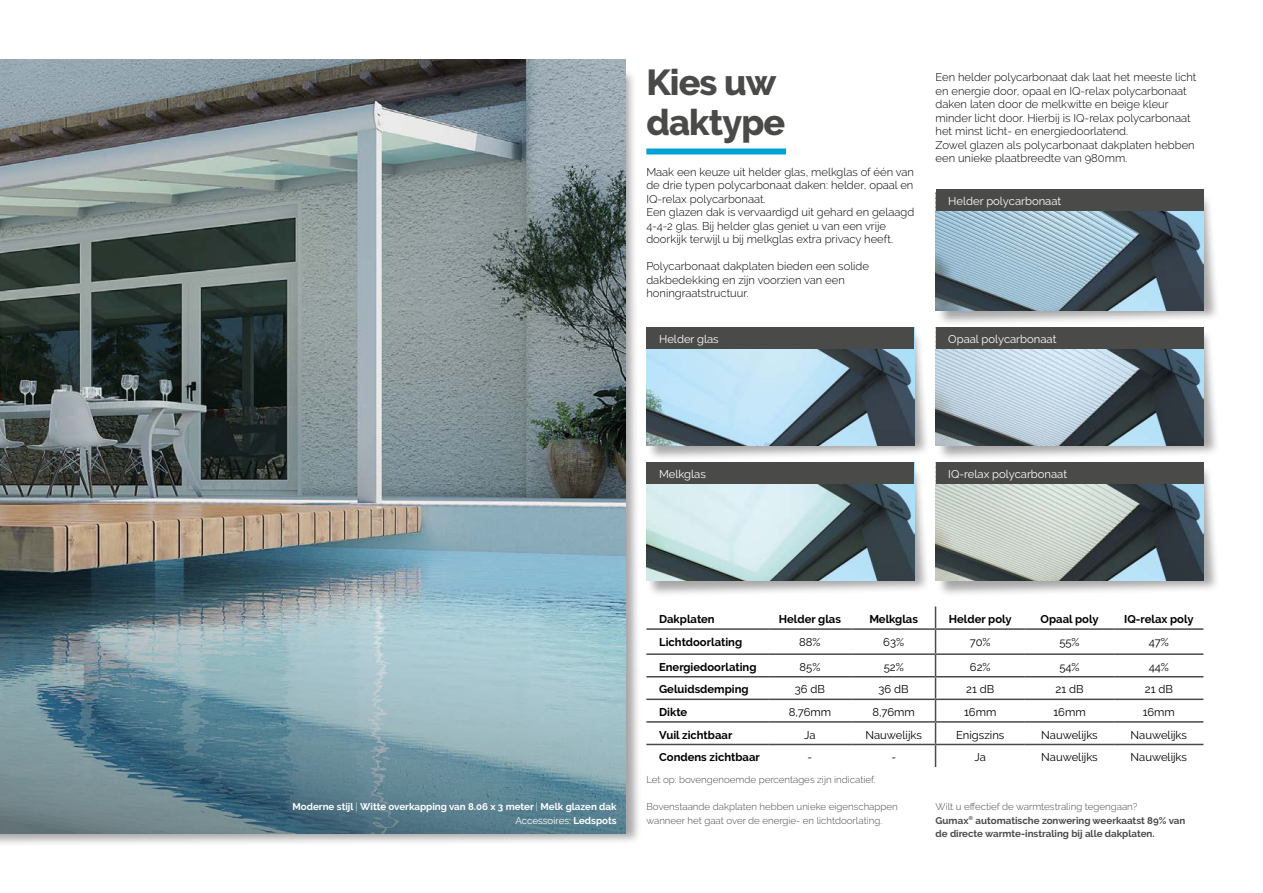
<style>
.page{position:relative;width:1263px;height:893px;background:#fff}
.page>*{position:absolute;margin:0;border:0;box-sizing:border-box;transform-origin:0 0}
.t1{font:800 36px/40.5px "Raleway";letter-spacing:-.025em;color:#4a4a49}
.t2{font:300 11.25px/13.5px "Raleway";color:#000}
.t3{font:11.25px "Raleway";color:#000}
.t4{font:700 11.25px "Raleway";color:#000}
.t5{font:11.25px "Raleway";color:#fff}
.t6{font:300 9.75px/13.5px "Raleway";color:#4a4a49}
.t7{font:700 9.75px/13.5px "Raleway";color:#4a4a49}
.t8{font:700 9.75px/13.5px "Raleway";color:#fff;text-align:right}
.s1{font-weight:300}
.s2{font-weight:400}
</style>
<div class="page">
<div style="left:647px;top:328px;width:284px;height:134px;background:#000;opacity:.35"></div>
<div style="left:647px;top:464px;width:284px;height:133px;background:#000;opacity:.35"></div>
<div style="left:936px;top:328px;width:284px;height:134px;background:#000;opacity:.35"></div>
<div style="left:936px;top:193px;width:284px;height:134px;background:#000;opacity:.35"></div>
<div style="left:936px;top:464px;width:284px;height:133px;background:#000;opacity:.35"></div>
<div style="left:0;top:68px;width:642px;height:782px;background:#000;opacity:.35"></div>
<img style="left:646px;top:483px;width:268px;height:98px">
<img style="left:646px;top:348px;width:268px;height:98px">
<img style="left:935px;top:483px;width:268px;height:98px">
<img style="left:935px;top:348px;width:268px;height:98px">
<img style="left:935px;top:210px;width:268px;height:101px">
<img style="left:0;top:60px;width:625px;height:773px">
<div style="left:646px;top:327px;width:268px;height:21px;background:#4a4a49"></div>
<div style="left:935px;top:327px;width:268px;height:21px;background:#4a4a49"></div>
<div style="left:935px;top:189px;width:268px;height:21px;background:#4a4a49"></div>
<div style="left:646px;top:462px;width:268px;height:21px;background:#4a4a49"></div>
<div style="left:935px;top:462px;width:268px;height:21px;background:#4a4a49"></div>
<svg style="left:646px;top:606px;width:557px;height:161px"></svg>
<div style="left:646px;top:149px;width:140px;height:6px;background:#00a3d1"></div>
<h1 class="t1" style="left:646px;top:62px;width:140px">Kies uw daktype</h1>
<p class="t2" style="left:646px;top:165px;width:269px">Maak een keuze uit helder glas, melkglas of één van de drie typen polycarbonaat daken: helder, opaal en IQ-relax polycarbonaat.<br>Een glazen dak is vervaardigd uit gehard en gelaagd 4-4-2 glas. Bij helder glas geniet u van een vrije doorkijk terwijl u bij melkglas extra privacy heeft.</p>
<p class="t2" style="left:646px;top:259px;width:224px">Polycarbonaat dakplaten bieden een solide dakbedekking en zijn voorzien van een honingraatstructuur.</p>
<p class="t2" style="left:935px;top:70px;width:262px">Een helder polycarbonaat dak laat het meeste licht en energie door, opaal en IQ-relax polycarbonaat daken laten door de melkwitte en beige kleur minder licht door. Hierbij is IQ-relax polycarbonaat het minst licht- en energiedoorlatend.<br>Zowel glazen als polycarbonaat dakplaten hebben een unieke plaatbreedte van 980mm.</p>
<p class="t5" style="left:948px;top:194px;width:114px">Helder polycarbonaat</p>
<p class="t5" style="left:659px;top:332px;width:61px">Helder glas</p>
<p class="t5" style="left:948px;top:332px;width:110px">Opaal polycarbonaat</p>
<p class="t5" style="left:659px;top:467px;width:48px">Melkglas</p>
<p class="t5" style="left:948px;top:467px;width:120px">IQ-relax polycarbonaat</p>
<p class="t8" style="left:293px;top:800px;width:325px">Moderne stijl <span class="s1">|</span> Witte overkapping van 8.06 x 3 meter <span class="s1">|</span> Melk glazen dak<br><span class="s2">Accessoires:</span> Ledspots</p>
<p class="t4" style="left:659px;top:613px;width:57px">Dakplaten</p>
<p class="t4" style="left:779px;top:613px;width:64px">Helder glas</p>
<p class="t4" style="left:869px;top:613px;width:50px">Melkglas</p>
<p class="t4" style="left:949px;top:613px;width:64px">Helder poly</p>
<p class="t4" style="left:1040px;top:613px;width:60px">Opaal poly</p>
<p class="t4" style="left:1124px;top:613px;width:71px">IQ-relax poly</p>
<p class="t4" style="left:659px;top:635px;width:85px">Lichtdoorlating</p>
<p class="t3" style="left:799px;top:635px;width:23px">88%</p>
<p class="t3" style="left:883px;top:635px;width:22px">63%</p>
<p class="t3" style="left:970px;top:635px;width:22px">70%</p>
<p class="t3" style="left:1059px;top:635px;width:22px">55%</p>
<p class="t3" style="left:1149px;top:635px;width:22px">47%</p>
<p class="t4" style="left:659px;top:660px;width:99px">Energiedoorlating</p>
<p class="t3" style="left:799px;top:660px;width:22px">85%</p>
<p class="t3" style="left:884px;top:660px;width:22px">52%</p>
<p class="t3" style="left:970px;top:660px;width:22px">62%</p>
<p class="t3" style="left:1059px;top:660px;width:22px">54%</p>
<p class="t3" style="left:1149px;top:660px;width:22px">44%</p>
<p class="t4" style="left:659px;top:683px;width:91px">Geluidsdemping</p>
<p class="t3" style="left:795px;top:683px;width:32px">36 dB</p>
<p class="t3" style="left:879px;top:683px;width:32px">36 dB</p>
<p class="t3" style="left:966px;top:683px;width:30px">21 dB</p>
<p class="t3" style="left:1055px;top:683px;width:30px">21 dB</p>
<p class="t3" style="left:1145px;top:683px;width:30px">21 dB</p>
<p class="t4" style="left:659px;top:705px;width:30px">Dikte</p>
<p class="t3" style="left:789px;top:705px;width:44px">8,76mm</p>
<p class="t3" style="left:872px;top:705px;width:44px">8,76mm</p>
<p class="t3" style="left:964px;top:705px;width:34px">16mm</p>
<p class="t3" style="left:1053px;top:705px;width:34px">16mm</p>
<p class="t3" style="left:1143px;top:705px;width:34px">16mm</p>
<p class="t4" style="left:659px;top:728px;width:75px">Vuil zichtbaar</p>
<p class="t3" style="left:804px;top:728px;width:13px">Ja</p>
<p class="t3" style="left:865px;top:728px;width:58px">Nauwelijks</p>
<p class="t3" style="left:956px;top:728px;width:50px">Enigszins</p>
<p class="t3" style="left:1041px;top:728px;width:58px">Nauwelijks</p>
<p class="t3" style="left:1130px;top:728px;width:58px">Nauwelijks</p>
<p class="t4" style="left:659px;top:751px;width:102px">Condens zichtbaar</p>
<p class="t3" style="left:808px;top:751px;width:6px">-</p>
<p class="t3" style="left:891px;top:751px;width:6px">-</p>
<p class="t3" style="left:974px;top:751px;width:13px">Ja</p>
<p class="t3" style="left:1041px;top:751px;width:58px">Nauwelijks</p>
<p class="t3" style="left:1130px;top:751px;width:58px">Nauwelijks</p>
<p class="t6" style="left:646px;top:773px;width:231px">Let op: bovengenoemde percentages zijn indicatief.</p>
<p class="t6" style="left:646px;top:800px;width:253px">Bovenstaande dakplaten hebben unieke eigenschappen wanneer het gaat over de energie- en lichtdoorlating.</p>
<p class="t7" style="left:935px;top:800px;width:251px"><span class="s1">Wilt u effectief de warmtestraling tegengaan?<br></span>Gumax<sup>®</sup> automatische zonwering weerkaatst 89% van de directe warmte-instraling bij alle dakplaten.</p>
</div>
